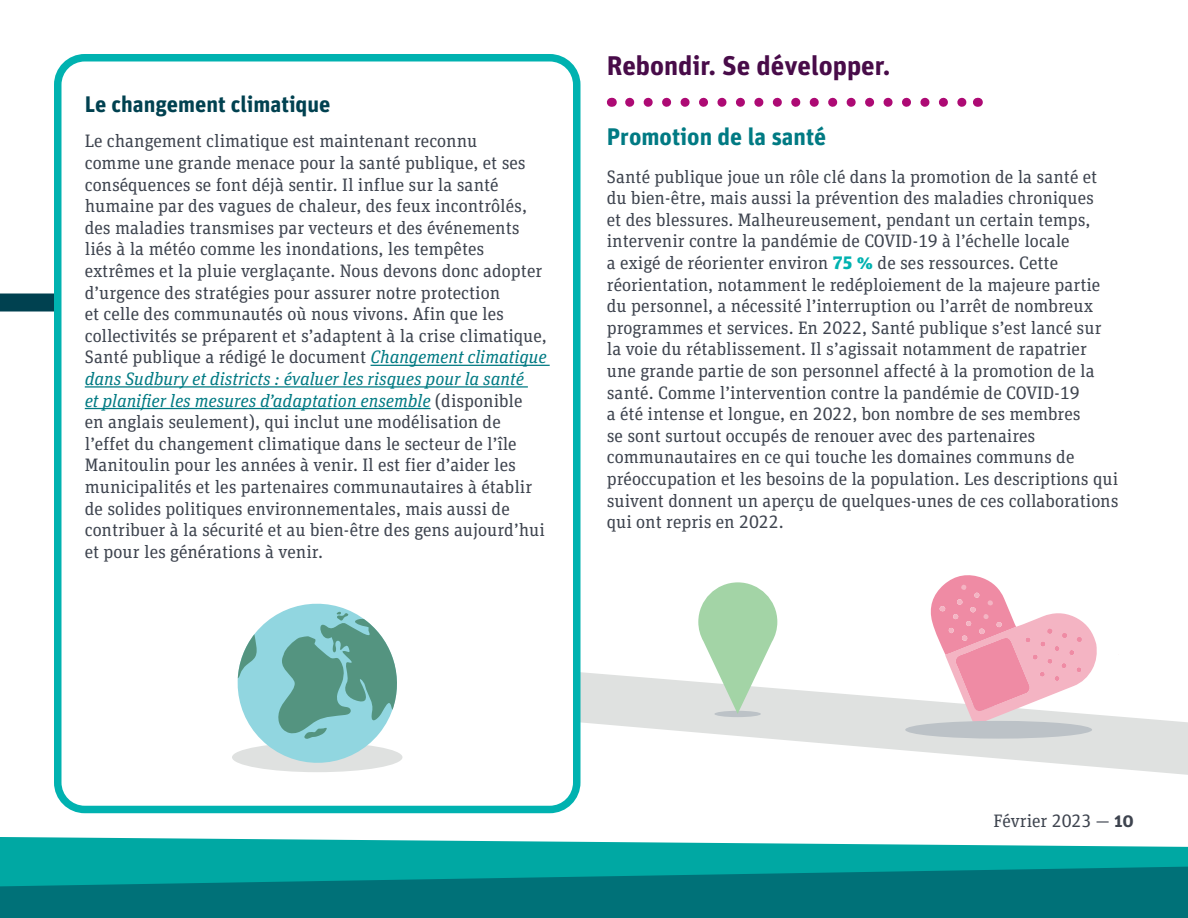
<style>
.page{position:relative;width:1188px;height:918px;background:#fff}
.page>*{position:absolute;margin:0;border:0;box-sizing:border-box;transform-origin:0 0}
.t1{font:700 27px "Unit Pro";color:#480c49}
.t2{font:700 24px "Unit Pro";color:#007a83}
.t3{font:700 22.5px "Unit Pro";color:#004150}
.t4{font:18px/21.6px "Unit Slab Pro";color:#3e444f}
.s1{font-style:italic;color:#007a83}
.s2{font-weight:900;color:#00b2b0}
.s3{font-family:"Unit Pro";font-weight:700}
</style>
<div class="page">
<div style="left:0;top:294px;width:341px;height:18px;background:#004150"></div>
<svg style="left:579px;top:556px;width:609px;height:236px"></svg>
<svg style="left:630px;top:98px;width:337px;height:9px"></svg>
<div style="left:58px;top:58px;width:519px;height:751px;background:#fff;border-radius:27px"></div>
<div style="left:54px;top:54px;width:526px;height:759px;border:8px solid #00b2b0;border-radius:27px"></div>
<hr style="left:371px;top:365px;width:179px;height:1px;background:#007a83">
<hr style="left:85px;top:386px;width:443px;height:2px;background:#007a83">
<hr style="left:85px;top:408px;width:346px;height:1px;background:#007a83">
<svg style="left:232px;top:603px;width:171px;height:169px"></svg>
<div style="left:714px;top:711px;width:47px;height:6px;background:#bcc2c7;border-radius:50%"></div>
<svg style="left:698px;top:582px;width:79px;height:132px"></svg>
<svg style="left:928px;top:573px;width:169px;height:151px"></svg>
<div style="left:905px;top:721px;width:187px;height:18px;background:#bcc2c7;border-radius:50%"></div>
<svg style="left:0;top:837px;width:1188px;height:30px;background:#29b6b2"></svg>
<svg style="left:0;top:867px;width:1188px;height:51px;background:#007b80"></svg>
<p class="t3" style="left:85px;top:88px;width:247px">Le changement climatique</p>
<p class="t4" style="left:85px;top:130px;width:464px">Le changement climatique est maintenant reconnu<br>comme une grande menace pour la santé publique, et ses conséquences se font déjà sentir. Il influe sur la santé humaine par des vagues de chaleur, des feux incontrôlés, des maladies transmises par vecteurs et des événements liés à la météo comme les inondations, les tempêtes extrêmes et la pluie verglaçante. Nous devons donc adopter d’urgence des stratégies pour assurer notre protection<br>et celle des communautés où nous vivons. Afin que les collectivités se préparent et s’adaptent à la crise climatique, Santé publique a rédigé le document <span class="s1">Changement climatique dans Sudbury et districts : évaluer les risques pour la santé<br>et planifier les mesures d’adaptation ensemble</span> (disponible<br>en anglais seulement), qui inclut une modélisation de l’effet du changement climatique dans le secteur de l’île Manitoulin pour les années à venir. Il est fier d’aider les municipalités et les partenaires communautaires à établir de solides politiques environnementales, mais aussi de contribuer à la sécurité et au bien-être des gens aujourd’hui et pour les générations à venir.</p>
<p class="t1" style="left:607px;top:46px;width:285px">Rebondir. Se développer.</p>
<p class="t2" style="left:607px;top:119px;width:221px">Promotion de la santé</p>
<p class="t4" style="left:607px;top:165px;width:513px">Santé publique joue un rôle clé dans la promotion de la santé et du bien-être, mais aussi la prévention des maladies chroniques<br>et des blessures. Malheureusement, pendant un certain temps, intervenir contre la pandémie de COVID-19 à l’échelle locale<br>a exigé de réorienter environ <span class="s2">75 %</span> de ses ressources. Cette réorientation, notamment le redéploiement de la majeure partie du personnel, a nécessité l’interruption ou l’arrêt de nombreux programmes et services. En 2022, Santé publique s’est lancé sur la voie du rétablissement. Il s’agissait notamment de rapatrier une grande partie de son personnel affecté à la promotion de la santé. Comme l’intervention contre la pandémie de COVID-19<br>a été intense et longue, en 2022, bon nombre de ses membres<br>se sont surtout occupés de renouer avec des partenaires communautaires en ce qui touche les domaines communs de préoccupation et les besoins de la population. Les descriptions qui suivent donnent un aperçu de quelques-unes de ces collaborations qui ont repris en 2022.</p>
<p class="t4" style="left:994px;top:810px;width:142px">Février 2023 — <span class="s3">10</span></p>
</div>
